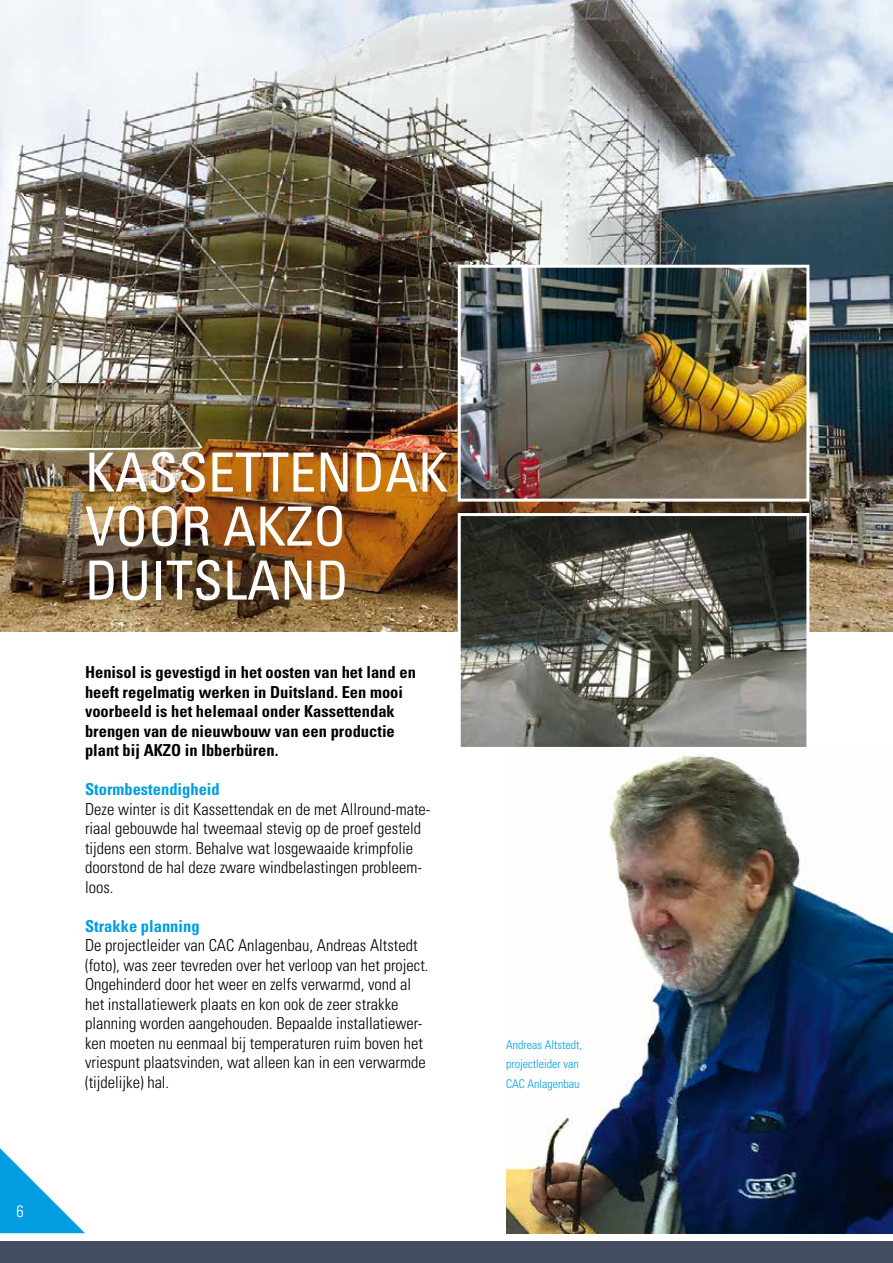
<style>
.page{position:relative;width:893px;height:1263px;background:#fff}
.page>*{position:absolute;margin:0;border:0;box-sizing:border-box;transform-origin:0 0}
.t1{font:condensed 54px/54px "Univers";color:#fff}
.t2{font:300 condensed 16.5px/19.5px "Univers";color:#000}
.t3{font:700 condensed 16.5px/19.5px "Univers";color:#000}
.t4{font:700 condensed 16.5px "Univers";color:#009ee0}
.t5{font:300 condensed 16.5px "Univers";color:#fff}
.t6{font:300 condensed 12px/19.5px "Univers";color:#009ee0}
</style>
<div class="page">
<svg style="left:0;top:1148px;width:85px;height:85px"></svg>
<div style="left:0;top:1242px;width:893px;height:21px;background:#444c61"></div>
<img style="left:0;top:0;width:893px;height:631px">
<img style="left:506px;top:754px;width:387px;height:479px">
<img style="left:462px;top:517px;width:343px;height:229px">
<div style="left:458px;top:513px;width:351px;height:237px;border:3px solid #fff"></div>
<img style="left:462px;top:269px;width:343px;height:229px">
<div style="left:458px;top:265px;width:351px;height:237px;border:3px solid #fff"></div>
<p class="t5" style="left:17px;top:1202px;width:9px">6</p>
<h1 class="t1" style="left:85px;top:444px;width:365px">KASSETTENDAK<br>VOOR AKZO<br>DUITSLAND</h1>
<p class="t3" style="left:85px;top:662px;width:332px">Henisol is gevestigd in het oosten van het land en heeft regelmatig werken in Duitsland. Een mooi voorbeeld is het helemaal onder Kassettendak brengen van de nieuwbouw van een productie plant bij AKZO in Ibberbüren.</p>
<p class="t4" style="left:85px;top:779px;width:136px">Stormbestendigheid</p>
<p class="t2" style="left:85px;top:799px;width:347px">Deze winter is dit Kassettendak en de met Allround-mate&shy;riaal gebouwde hal tweemaal stevig op de proef gesteld tijdens een storm. Behalve wat losgewaaide krimpfolie doorstond de hal deze zware windbelastingen probleem&shy;loos.</p>
<p class="t4" style="left:85px;top:916px;width:116px">Strakke planning</p>
<p class="t2" style="left:85px;top:935px;width:345px">De projectleider van CAC Anlagenbau, Andreas Altstedt (foto), was zeer tevreden over het verloop van het project.<br>Ongehinderd door het weer en zelfs verwarmd, vond al het installatiewerk plaats en kon ook de zeer strakke planning worden aangehouden. Bepaalde installatiewer&shy;ken moeten nu eenmaal bij temperaturen ruim boven het vriespunt plaatsvinden, wat alleen kan in een verwarmde (tijdelijke) hal.</p>
<p class="t6" style="left:506px;top:1034px;width:77px">Andreas Altstedt, projectleider van<br>CAC Anlagenbau</p>
</div>
